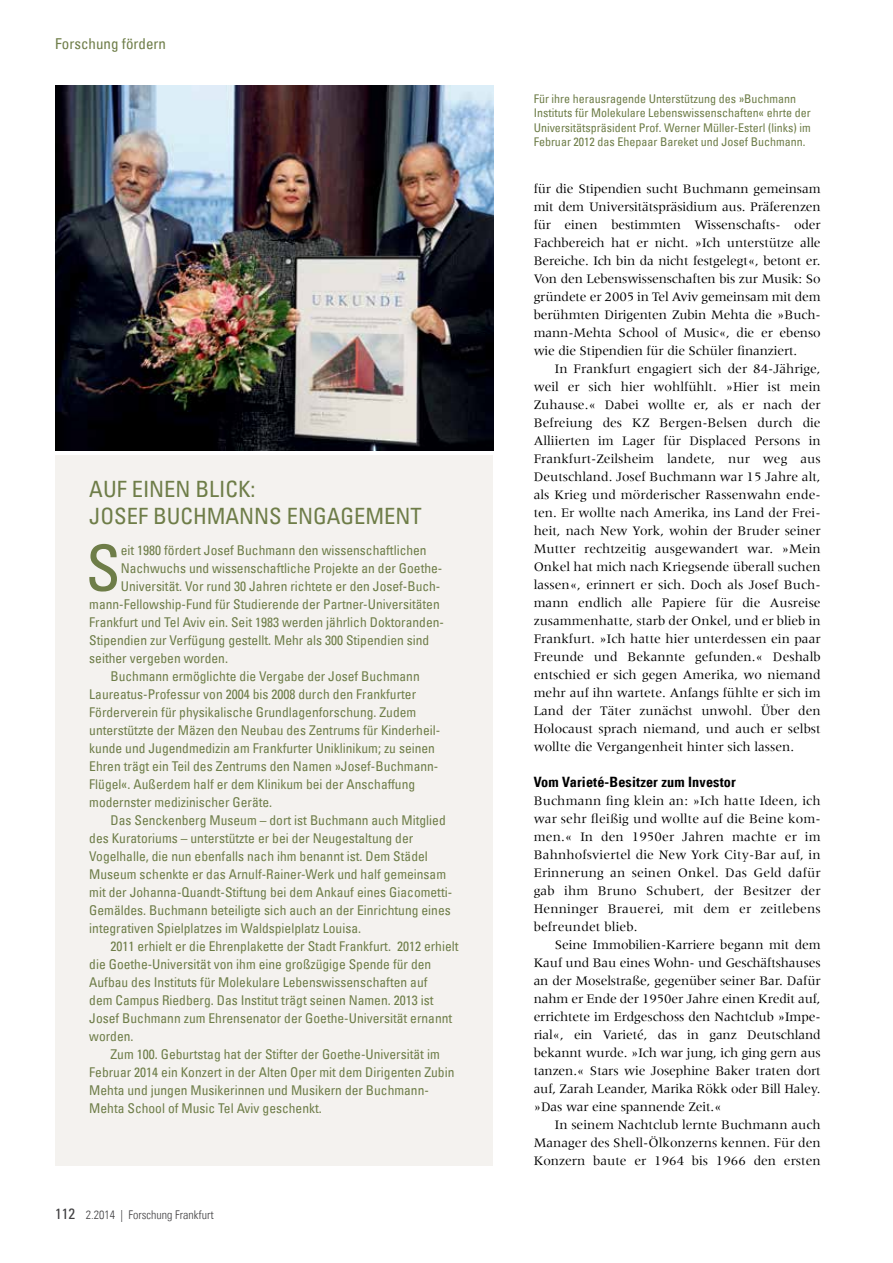
<style>
.page{position:relative;width:893px;height:1263px;background:#fff}
.page>*{position:absolute;margin:0;border:0;box-sizing:border-box;transform-origin:0 0}
.t1{font:condensed 63.3px "Univers Com 57";color:#6e7d48}
.t2{font:condensed 22.5px/27px "Univers Com 57";color:#6e7d48}
.t3{font:condensed 15px "Univers Com 57";color:#6e7d48}
.t4{font:14.25px "Univers Com 67 Bold Cond";letter-spacing:.01em;color:#000}
.t5{font:13.5px/18px "Meridien";color:#000;text-align:justify}
.t6{font:condensed 13.5px "Univers Com 57";color:#6e7d48}
.t7{font:condensed 12px/14.4px "Univers Com 57";color:#6e7d48}
.t8{font:12px "Univers Com 47 Light Cond";color:#414042}
.s1{font-family:"Univers Com 57";font-stretch:condensed;font-size:15px}
</style>
<div class="page">
<div style="left:55px;top:455px;width:438px;height:710px;background:#f4f2ef"></div>
<img style="left:55px;top:85px;width:438px;height:366px">
<p class="t3" style="left:55px;top:34px;width:112px">Forschung fördern</p>
<h2 class="t2" style="left:89px;top:475px;width:168px;text-indent:106px">Blick:<br>Josef Buchmanns</h2>
<h2 class="t2" style="left:89px;top:475px;width:74px">Auf einen</h2>
<h2 class="t2" style="left:287px;top:502px;width:26px">Engage</h2>
<h2 class="t2" style="left:366px;top:502px;width:32px">ment</h2>
<h1 class="t1" style="left:86px;top:528px;width:37px">S</h1>
<p class="t6" style="left:121px;top:541px;width:307px">eit 1980 fördert Josef Buchmann den wissenschaftlichen</p>
<p class="t6" style="left:121px;top:559px;width:323px">Nachwuchs und wissenschaftliche Projekte an der Goethe-</p>
<p class="t6" style="left:121px;top:577px;width:321px">Universität. Vor rund 30 Jahren richtete er den Josef-Buch-</p>
<p class="t6" style="left:89px;top:595px;width:352px">mann-Fellowship-Fund für Studierende der Partner-Universitäten</p>
<p class="t6" style="left:89px;top:613px;width:356px">Frankfurt und Tel Aviv ein. Seit 1983 werden jährlich Doktoranden-</p>
<p class="t6" style="left:89px;top:631px;width:341px">Stipendien zur Verfügung gestellt. Mehr als 300 Stipendien sind</p>
<p class="t6" style="left:89px;top:649px;width:140px">seither vergeben worden.</p>
<p class="t6" style="left:111px;top:667px;width:311px">Buchmann ermöglichte die Vergabe der Josef Buchmann</p>
<p class="t6" style="left:89px;top:685px;width:328px">Laureatus-Professur von 2004 bis 2008 durch den Frankfurter</p>
<p class="t6" style="left:89px;top:703px;width:328px">Förderverein für physikalische Grundlagenforschung. Zudem</p>
<p class="t6" style="left:89px;top:721px;width:352px">unterstützte der Mäzen den Neubau des Zentrums für Kinderheil-</p>
<p class="t6" style="left:89px;top:739px;width:347px">kunde und Jugendmedizin am Frankfurter Uniklinikum; zu seinen</p>
<p class="t6" style="left:89px;top:757px;width:351px">Ehren trägt ein Teil des Zentrums den Namen »Josef-Buchmann-</p>
<p class="t6" style="left:89px;top:775px;width:327px">Flügel«. Außerdem half er dem Klinikum bei der Anschaffung</p>
<p class="t6" style="left:89px;top:793px;width:184px">modernster medizinischer Geräte.</p>
<p class="t6" style="left:111px;top:811px;width:337px">Das Senckenberg Museum – dort ist Buchmann auch Mitglied</p>
<p class="t6" style="left:89px;top:829px;width:325px">des Kuratoriums – unterstützte er bei der Neugestaltung der</p>
<p class="t6" style="left:89px;top:847px;width:340px">Vogelhalle, die nun ebenfalls nach ihm benannt ist. Dem Städel</p>
<p class="t6" style="left:89px;top:865px;width:358px">Museum schenkte er das Arnulf-Rainer-Werk und half gemeinsam</p>
<p class="t6" style="left:89px;top:883px;width:364px">mit der Johanna-Quandt-Stiftung bei dem Ankauf eines Giacometti-</p>
<p class="t6" style="left:89px;top:901px;width:363px">Gemäldes. Buchmann beteiligte sich auch an der Einrichtung eines</p>
<p class="t6" style="left:89px;top:919px;width:273px">integrativen Spielplatzes im Waldspielplatz Louisa.</p>
<p class="t6" style="left:111px;top:937px;width:349px">2011 erhielt er die Ehrenplakette der Stadt Frankfurt. 2012 erhielt</p>
<p class="t6" style="left:89px;top:955px;width:343px">die Goethe-Universität von ihm eine großzügige Spende für den</p>
<p class="t6" style="left:89px;top:973px;width:340px">Aufbau des I nstituts für Molekulare Lebenswissenschaften auf</p>
<p class="t6" style="left:89px;top:991px;width:346px">dem Campus Riedberg. Das I nstitut trägt seinen Namen. 2013 ist</p>
<p class="t6" style="left:89px;top:1009px;width:364px">Josef Buchmann zum Ehrensenator der Goethe-Universität ernannt</p>
<p class="t6" style="left:89px;top:1027px;width:46px">worden.</p>
<p class="t6" style="left:111px;top:1045px;width:331px">Zum 100. Geburtstag hat der Stifter der Goethe-Universität im</p>
<p class="t6" style="left:89px;top:1063px;width:367px">Februar 2014 ein Konzert in der Alten Oper mit dem Dirigenten Zubin</p>
<p class="t6" style="left:89px;top:1081px;width:341px">Mehta und jungen Musikerinnen und Musikern der Buchmann-</p>
<p class="t6" style="left:89px;top:1099px;width:234px">Mehta School of M usic Tel Aviv geschenkt.</p>
<p class="t8" style="left:55px;top:1208px;width:160px"><span class="s1">112</span> 2.2014 | Forschung Frankfurt</p>
<p class="t7" style="left:534px;top:91px;width:279px">Für ihre herausragende Unterstützung des »Buchmann<br>I nstituts für Molekulare Lebenswissenschaften« ehrte der Universitätspräsident Prof. Werner M üller-Esterl (links) im Februar 2012 das Ehepaar Bareket und Josef Buchmann.</p>
<p class="t5" style="left:534px;top:180px;width:289px">für die Stipendien sucht Buchmann gemeinsam mit dem Universitätspräsidium aus. Präferenzen für einen bestimmten Wissenschafts- oder Fachbereich hat er nicht. »Ich unterstütze alle Bereiche. Ich bin da nicht festgelegt«, betont er.<br>Von den Lebenswissenschaften bis zur Musik: So gründete er 2005 in Tel Aviv gemeinsam mit dem berühmten Dirigenten Zubin Mehta die »Buch&shy;mann-Mehta School of Music«, die er ebenso wie die Stipendien für die Schüler finanziert.</p>
<p class="t5" style="left:534px;top:360px;width:289px;text-indent:21px">In Frankfurt engagiert sich der 84-Jährige, weil er sich hier wohlfühlt. »Hier ist mein Zuhause.« Dabei wollte er, als er nach der Befreiung des KZ Bergen-Belsen durch die Alliierten im Lager für Displaced Persons in Frankfurt-Zeilsheim landete, nur weg aus Deutschland. Josef Buchmann war 15 Jahre alt, als Krieg und mörderischer Rassenwahn ende&shy;ten. Er wollte nach Amerika, ins Land der Frei&shy;heit, nach New York, wohin der Bruder seiner Mutter rechtzeitig ausgewandert war. »Mein Onkel hat mich nach Kriegsende überall suchen lassen«, erinnert er sich. Doch als Josef Buch&shy;mann endlich alle Papiere für die Ausreise zusammenhatte, starb der Onkel, und er blieb in Frankfurt. »Ich hatte hier unterdessen ein paar Freunde und Bekannte gefunden.« Deshalb entschied er sich gegen Amerika, wo niemand mehr auf ihn wartete. Anfangs fühlte er sich im Land der Täter zunächst unwohl. Über den Holocaust sprach niemand, und auch er selbst wollte die Vergangenheit hinter sich lassen.</p>
<p class="t4" style="left:534px;top:773px;width:204px">Vom Varieté-Besitzer zum Investor</p>
<p class="t5" style="left:534px;top:792px;width:289px">Buchmann fing klein an: »Ich hatte Ideen, ich war sehr fleißig und wollte auf die Beine kom&shy;men.« In den 1950er Jahren machte er im Bahnhofsviertel die New York City-Bar auf, in Erinnerung an seinen Onkel. Das Geld dafür gab ihm Bruno Schubert, der Besitzer der Henninger Brauerei, mit dem er zeitlebens befreundet blieb.</p>
<p class="t5" style="left:534px;top:936px;width:289px;text-indent:21px">Seine Immobilien-Karriere begann mit dem Kauf und Bau eines Wohn- und Geschäftshauses an der Moselstraße, gegenüber seiner Bar. Dafür nahm er Ende der 1950er Jahre einen Kredit auf, errichtete im Erdgeschoss den Nachtclub »Impe&shy;rial«, ein Varieté, das in ganz Deutschland bekannt wurde. »Ich war jung, ich ging gern aus tanzen.« Stars wie Josephine Baker traten dort auf, Zarah Leander, Marika Rökk oder Bill Haley. »Das war eine spannende Zeit.«</p>
<p class="t5" style="left:534px;top:1116px;width:289px;text-indent:21px">In seinem Nachtclub lernte Buchmann auch Manager des Shell-Ölkonzerns kennen. Für den Konzern baute er 1964 bis 1966 den ersten</p>
</div>
